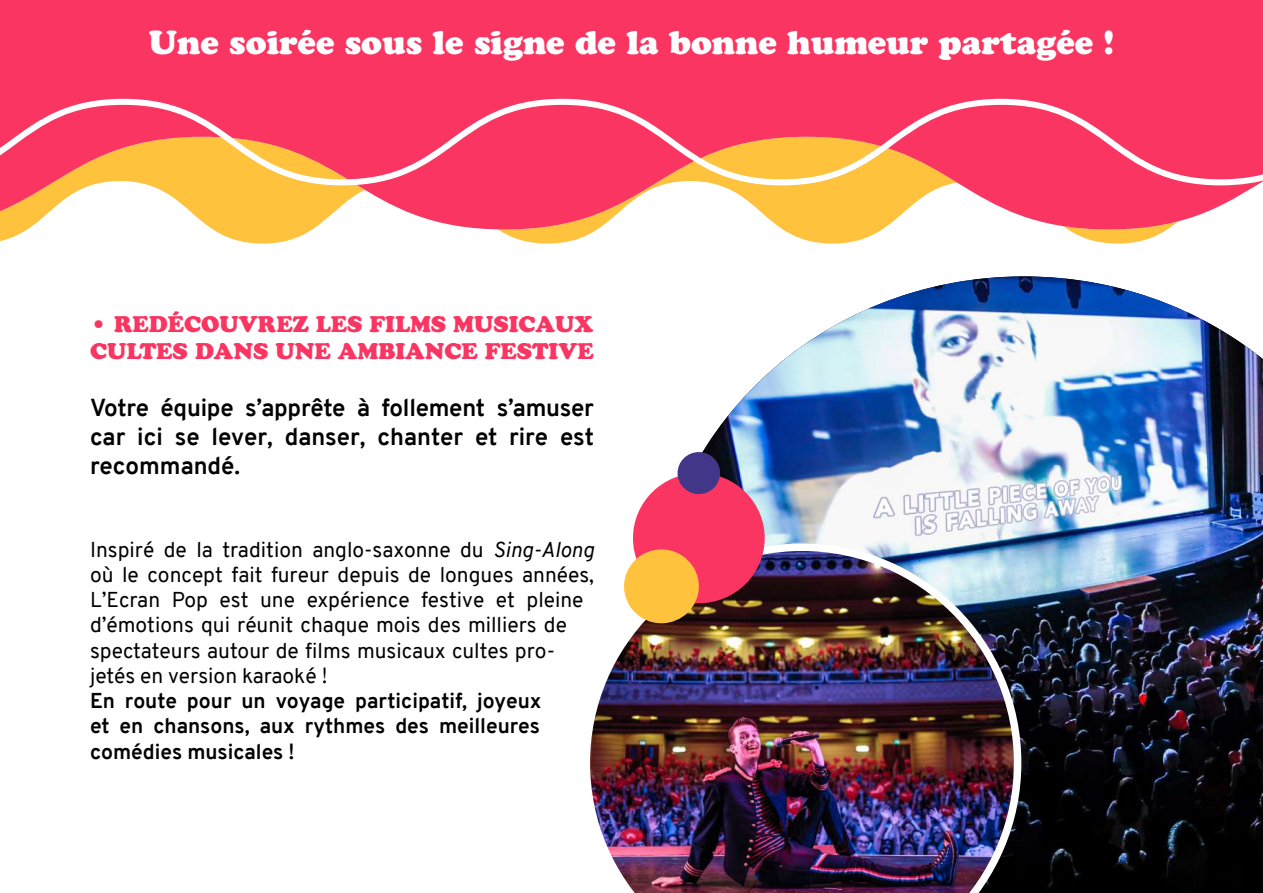
<style>
.page{position:relative;width:1263px;height:893px;background:#fff}
.page>*{position:absolute;margin:0;border:0;box-sizing:border-box;transform-origin:0 0}
.t1{font:33px "Cooper Black Std";color:#fff}
.t2{font:700 24px/28.8px "Overpass";color:#000;text-align:justify}
.t3{font:22.5px/27px "Cooper Black Std";color:#fa3562}
.t4{font:21px/25.2px "Overpass";color:#000}
.t5{font:700 21px/25.2px "Overpass";color:#000;text-align:justify}
.s1{font-style:italic}
</style>
<div class="page">
<img style="left:693px;top:276px;width:570px;height:617px">
<img style="left:590px;top:544px;width:431px;height:349px">
<svg style="left:498px;top:229px;width:385px;height:15px"></svg>
<svg style="left:0;top:229px;width:313px;height:15px"></svg>
<svg style="left:1067px;top:229px;width:101px;height:15px"></svg>
<svg style="left:0;top:0;width:1263px;height:229px;background:#fb5870"></svg>
<svg style="left:0;top:99px;width:1263px;height:86px;background:#fb5c68"></svg>
<div style="left:633px;top:473px;width:132px;height:130px;background:#fa3562;border-radius:50%"></div>
<div style="left:624px;top:549px;width:75px;height:74px;background:#ffc23d;border-radius:50%"></div>
<div style="left:678px;top:452px;width:42px;height:42px;background:#423688;border-radius:50%"></div>
<h1 class="t1" style="left:149px;top:23px;width:967px">Une soirée sous le signe de la bonne humeur partagée !</h1>
<p class="t3" style="left:90px;top:310px;width:505px">• REDÉCOUVREZ LES FILMS MUSICAUX<br>CULTES DANS UNE AMBIANCE FESTIVE</p>
<p class="t2" style="left:90px;top:394px;width:506px">Votre équipe s’apprête à follement s’amuser car ici se lever, danser, chanter et rire est recommandé.</p>
<p class="t4" style="left:90px;top:537px;width:506px">Inspiré de la tradition anglo-saxonne du <span class="s1">Sing-Along </span>où le concept fait fureur depuis de longues années, L’Ecran Pop est une expérience festive et pleine d’émotions qui réunit chaque mois des milliers de spectateurs autour de films musicaux cultes pro&shy;jetés en version karaoké !</p>
<p class="t5" style="left:90px;top:688px;width:453px">En route pour un voyage participatif, joyeux et en chansons, aux rythmes des meilleures comédies musicales !</p>
</div>
